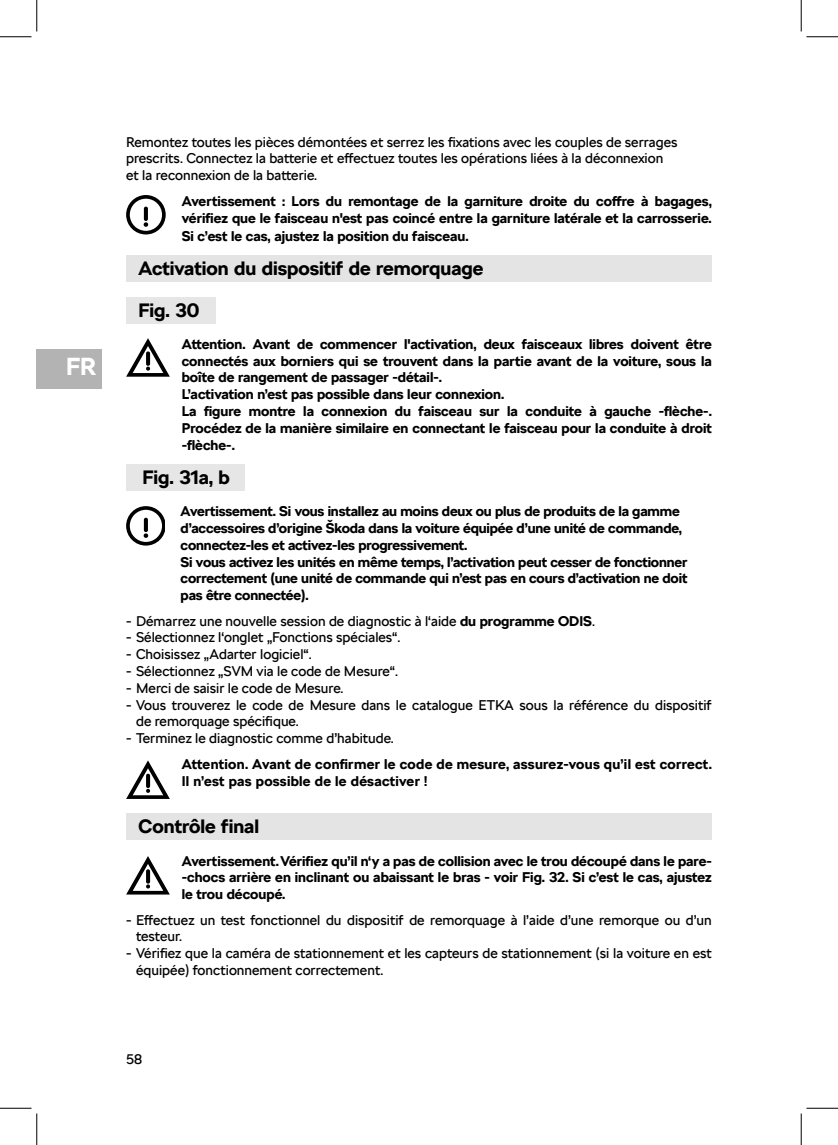
<style>
.page{position:relative;width:838px;height:1145px;background:#fff}
.page>*{position:absolute;margin:0;border:0;box-sizing:border-box;transform-origin:0 0}
.t1{font:700 24.5px "SKODA Next";color:#fff}
.t2{font:700 19.25px "SKODA Next";color:#000}
.tucny{font:700 14px/16.8px "SKODA Next";letter-spacing:-.01em;color:#000;text-align:justify}
.bezny{font:14px/16.8px "SKODA Next";color:#000}
.tucny-2{font:700 14px/16.8px "SKODA Next";letter-spacing:.02em;color:#000}
.t3{font:13.83px "SKODA Next";color:#000}
.s1{font-weight:700}
</style>
<div class="page">
<div style="left:37px;top:349px;width:64px;height:40px;background:#b3b3b3"></div>
<div style="left:126px;top:256px;width:585px;height:26px;background:#e4e4e4"></div>
<svg style="left:126px;top:506px;width:39px;height:40px"></svg>
<div style="left:130px;top:510px;width:32px;height:32px;background:#fff;border-radius:50%"></div>
<svg style="left:144px;top:518px;width:4px;height:20px"></svg>
<svg style="left:126px;top:760px;width:44px;height:39px"></svg>
<svg style="left:126px;top:856px;width:44px;height:39px"></svg>
<div style="left:126px;top:814px;width:585px;height:26px;background:#e4e4e4"></div>
<div style="left:126px;top:297px;width:89px;height:26px;background:#e6e6e6"></div>
<svg style="left:126px;top:338px;width:44px;height:39px"></svg>
<div style="left:126px;top:464px;width:118px;height:27px;background:#e6e6e6"></div>
<svg style="left:126px;top:195px;width:40px;height:39px"></svg>
<div style="left:130px;top:199px;width:32px;height:32px;background:#fff;border-radius:50%"></div>
<svg style="left:144px;top:207px;width:4px;height:20px"></svg>
<hr style="left:0;top:36px;width:32px;height:1px;background:#000">
<hr style="left:806px;top:36px;width:31px;height:1px;background:#000">
<hr style="left:0;top:1108px;width:32px;height:1px;background:#000">
<hr style="left:806px;top:1108px;width:31px;height:1px;background:#000">
<hr style="left:36px;top:0;width:1px;height:31px;background:#000">
<hr style="left:36px;top:1113px;width:1px;height:32px;background:#000">
<hr style="left:800px;top:0;width:1px;height:31px;background:#000">
<hr style="left:800px;top:1113px;width:1px;height:32px;background:#000">
<h1 class="t1" style="left:63px;top:352px;width:35px">CZ</h1>
<h1 class="t1" style="left:66px;top:352px;width:32px">FR</h1>
<p class="bezny" style="left:126px;top:133px;width:553px">Remontez toutes les pièces démontées et serrez les fixations avec les couples de serrages prescrits. Connectez la batterie et effectuez toutes les opérations liées à la déconnexion et la reconnexion de la batterie.</p>
<p class="tucny" style="left:182px;top:192px;width:531px;line-height:17.5px">Avertissement : Lors du remontage de la garniture droite du coffre à bagages, vérifiez que le faisceau n'est pas coincé entre la garniture latérale et la carrosserie.<br>Si c’est le cas, ajustez la position du faisceau.</p>
<p class="t2" style="left:138px;top:257px;width:346px">Activation du dispositif de remorquage</p>
<p class="t2" style="left:138px;top:298px;width:62px">Fig. 30</p>
<p class="tucny" style="left:182px;top:335px;width:531px">Attention. Avant de commencer l'activation, deux faisceaux libres doivent être connectés aux borniers qui se trouvent dans la partie avant de la voiture, sous la boîte de rangement de passager -détail-.</p>
<p class="tucny" style="left:182px;top:386px;width:324px">L’activation n’est pas possible dans leur connexion.</p>
<p class="tucny" style="left:182px;top:403px;width:531px">La figure montre la connexion du faisceau sur la conduite à gauche -flèche-.<br>Procédez de la manière similaire en connectant le faisceau pour la conduite à droit -flèche-.</p>
<p class="t2" style="left:142px;top:466px;width:89px">Fig. 31a, b</p>
<p class="tucny" style="left:180px;top:503px;width:508px;text-align:left">Avertissement. Si vous installez au moins deux ou plus de produits de la gamme d’accessoires d’origine Škoda dans la voiture équipée d’une unité de commande, connectez-les et activez-les progressivement.<br>Si vous activez les unités en même temps, l’activation peut cesser de fonctionner correctement (une unité de commande qui n’est pas en cours d’activation ne doit pas être connectée).</p>
<p class="bezny" style="left:126px;top:612px;width:470px">- Démarrez une nouvelle session de diagnostic à l‘aide <span class="s1">du programme ODIS</span>.</p>
<p class="bezny" style="left:126px;top:629px;width:276px">- Sélectionnez l‘onglet „Fonctions spéciales“.</p>
<p class="bezny" style="left:126px;top:646px;width:187px">- Choisissez „Adarter logiciel“.</p>
<p class="bezny" style="left:126px;top:663px;width:273px">- Sélectionnez „SVM via le code de Mesure“.</p>
<p class="bezny" style="left:126px;top:680px;width:219px">- Merci de saisir le code de Mesure.</p>
<p class="bezny" style="left:136px;top:696px;width:577px;text-indent:-10px">- Vous trouverez le code de Mesure dans le catalogue ETKA sous la référence du dispositif de remorquage spécifique.</p>
<p class="bezny" style="left:126px;top:730px;width:269px">- Terminez le diagnostic comme d’habitude.</p>
<p class="tucny-2" style="left:182px;top:755px;width:531px">Attention. Avant de confirmer le code de mesure, assurez-vous qu’il est correct.<br>Il n’est pas possible de le désactiver !</p>
<p class="t2" style="left:138px;top:815px;width:122px">Contrôle final</p>
<p class="tucny" style="left:182px;top:852px;width:531px">Avertissement. Vérifiez qu’il n‘y a pas de collision avec le trou découpé dans le pare--chocs arrière en inclinant ou abaissant le bras - voir Fig. 32. Si c’est le cas, ajustez le trou découpé.</p>
<p class="bezny" style="left:136px;top:911px;width:577px;text-indent:-10px">- Effectuez un test fonctionnel du dispositif de remorquage à l’aide d’une remorque ou d’un testeur.</p>
<p class="bezny" style="left:136px;top:945px;width:577px;text-indent:-10px">- Vérifiez que la caméra de stationnement et les capteurs de stationnement (si la voiture en est équipée) fonctionnement correctement.</p>
<p class="t3" style="left:126px;top:1051px;width:18px">58</p>
</div>
